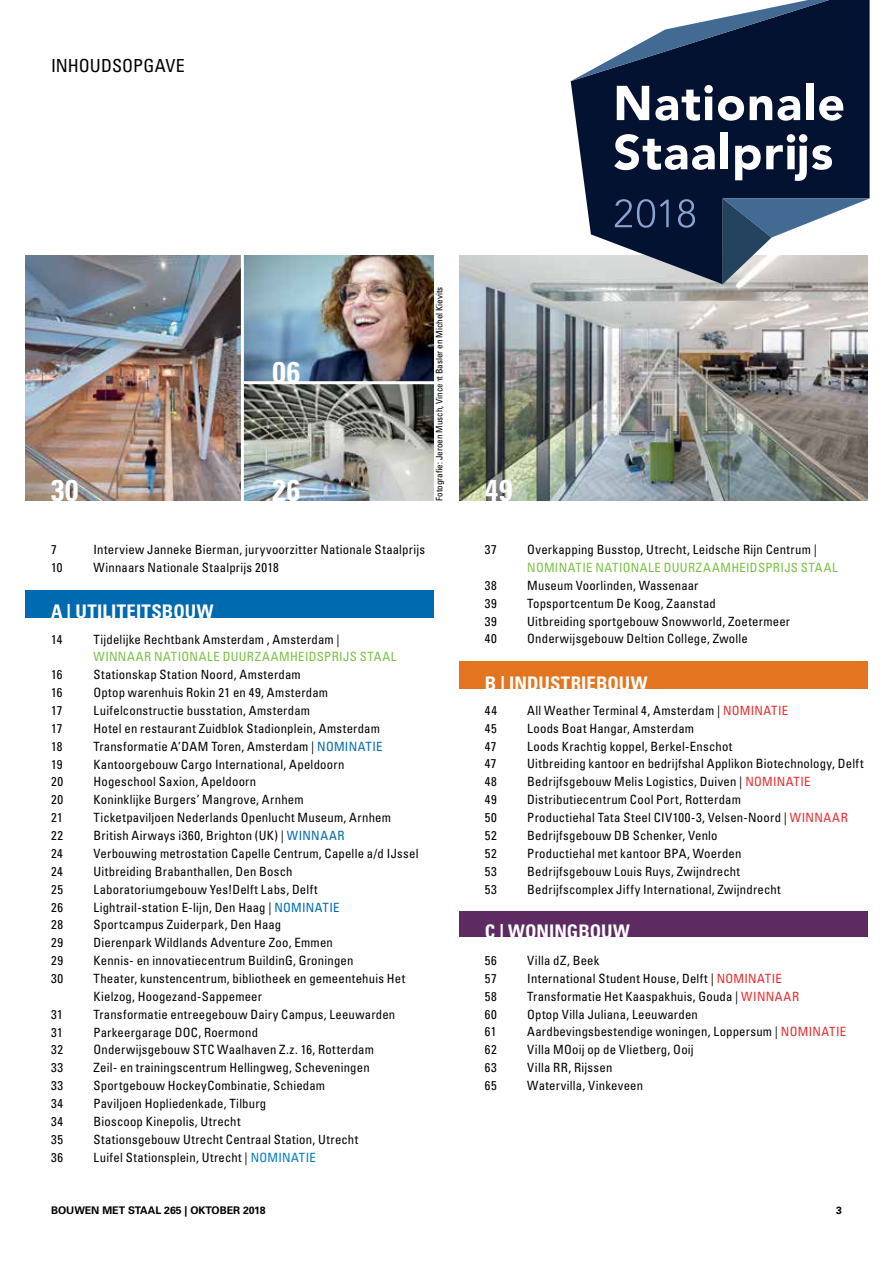
<style>
.page{position:relative;width:893px;height:1263px;background:#fff}
.page>*{position:absolute;margin:0;border:0;box-sizing:border-box;transform-origin:0 0}
.t1{font:700 condensed 30px "Univers LT Std";letter-spacing:.03em;color:#fff}
.t2{font:700 condensed 18.75px "Univers LT Std";letter-spacing:.005em;color:#fff}
.t3{font:condensed 18px "Univers LT Std";letter-spacing:.005em;color:#000}
.t4{font:condensed 12.75px/17.9px "Univers LT Std";letter-spacing:.015em;color:#000}
.t5{font:condensed 12.75px "Univers LT Std";letter-spacing:.03em;color:#7ac143}
.t6{font:700 10.5px "Univers LT Std";color:#000}
.t7{font:condensed 9px "Univers LT Std";color:#000}
.s1{color:#006ab1}
.s2{color:#007cc3}
.s3{color:#e82c2e}
</style>
<div class="page">
<img style="left:244px;top:255px;width:190px;height:246px">
<img style="left:26px;top:255px;width:215px;height:246px">
<img style="left:459px;top:255px;width:408px;height:246px">
<div style="left:26px;top:590px;width:408px;height:28px;background:#006ab1"></div>
<div style="left:459px;top:661px;width:408px;height:28px;background:#e47520"></div>
<svg style="left:571px;top:121px;width:299px;height:163px;background:#36415a"></svg>
<svg style="left:614px;top:134px;width:101px;height:36px"></svg>
<div style="left:721px;top:133px;width:7px;height:36px;background:#fff"></div>
<svg style="left:735px;top:134px;width:97px;height:47px"></svg>
<svg style="left:615px;top:199px;width:54px;height:29px;background:#243659"></svg>
<svg style="left:678px;top:199px;width:17px;height:29px"></svg>
<svg style="left:571px;top:0;width:299px;height:121px"></svg>
<svg style="left:723px;top:198px;width:147px;height:86px"></svg>
<hr style="left:244px;top:381px;width:199px;height:3px;background:#fff">
<div style="left:459px;top:911px;width:408px;height:26px;background:#5d2b62"></div>
<h3 class="t3" style="left:51px;top:54px;width:135px">INHOUDSOPGAVE</h3>
<p class="t7" style="left:433px;top:500px;width:215px;rotate:-90deg">Fotografie: Jeroen Musch, Vincent Basler en Michel Kievits</p>
<h1 class="t1" style="left:273px;top:354px;width:29px">06</h1>
<h1 class="t1" style="left:273px;top:472px;width:29px">26</h1>
<h1 class="t1" style="left:51px;top:472px;width:29px">30</h1>
<h1 class="t1" style="left:485px;top:472px;width:29px">49</h1>
<p class="t4" style="left:51px;top:541px;width:7px">7</p>
<p class="t4" style="left:94px;top:541px;width:333px">Interview Janneke Bierman, juryvoorzitter Nationale Staalprijs</p>
<p class="t4" style="left:51px;top:558px;width:13px">10</p>
<p class="t4" style="left:94px;top:558px;width:187px">Winnaars Nationale Staalprijs 2018</p>
<h2 class="t2" style="left:51px;top:600px;width:164px">A | UTILITEITSBOUW</h2>
<p class="t4" style="left:51px;top:630px;width:13px">14</p>
<p class="t4" style="left:94px;top:630px;width:248px">Tijdelijke Rechtbank Amsterdam , Amsterdam |</p>
<p class="t5" style="left:94px;top:649px;width:305px">WINNAAR NATIONALE DUURZAAMHEIDSPRIJS STAAL</p>
<p class="t4" style="left:51px;top:666px;width:13px">16</p>
<p class="t4" style="left:94px;top:666px;width:209px">Stationskap Station Noord, Amsterdam</p>
<p class="t4" style="left:51px;top:683px;width:13px">16</p>
<p class="t4" style="left:94px;top:683px;width:236px">Optop warenhuis Rokin 21 en 49, Amsterdam</p>
<p class="t4" style="left:51px;top:701px;width:13px">17</p>
<p class="t4" style="left:94px;top:701px;width:218px">Luifelconstructie busstation, Amsterdam</p>
<p class="t4" style="left:51px;top:719px;width:13px">17</p>
<p class="t4" style="left:94px;top:719px;width:288px">Hotel en restaurant Zuidblok Stadionplein, Amsterdam</p>
<p class="t4" style="left:51px;top:737px;width:13px">18</p>
<p class="t4" style="left:94px;top:737px;width:290px">Transformatie A’DAM Toren, Amsterdam | <span class="s1">NOMINATIE</span></p>
<p class="t4" style="left:51px;top:755px;width:13px">19</p>
<p class="t4" style="left:94px;top:755px;width:252px">Kantoorgebouw Cargo International, Apeldoorn</p>
<p class="t4" style="left:51px;top:773px;width:14px">20</p>
<p class="t4" style="left:94px;top:773px;width:164px">Hogeschool Saxion, Apeldoorn</p>
<p class="t4" style="left:51px;top:791px;width:14px">20</p>
<p class="t4" style="left:94px;top:791px;width:212px">Koninklijke Burgers’ Mangrove, Arnhem</p>
<p class="t4" style="left:51px;top:808px;width:13px">21</p>
<p class="t4" style="left:94px;top:808px;width:299px">Ticketpaviljoen Nederlands Openlucht Museum, Arnhem</p>
<p class="t4" style="left:51px;top:826px;width:14px">22</p>
<p class="t4" style="left:94px;top:826px;width:253px">British Airways i360, Brighton (UK) | <span class="s1">WINNAAR</span></p>
<p class="t4" style="left:51px;top:844px;width:13px">24</p>
<p class="t4" style="left:94px;top:844px;width:326px">Verbouwing metrostation Capelle Centrum, Capelle a/d IJssel</p>
<p class="t4" style="left:51px;top:862px;width:13px">24</p>
<p class="t4" style="left:94px;top:862px;width:201px">Uitbreiding Brabanthallen, Den Bosch</p>
<p class="t4" style="left:51px;top:880px;width:14px">25</p>
<p class="t4" style="left:94px;top:880px;width:226px">Laboratoriumgebouw Yes!Delft Labs, Delft</p>
<p class="t4" style="left:51px;top:898px;width:13px">26</p>
<p class="t4" style="left:94px;top:898px;width:248px">Lightrail-station E-lijn, Den Haag | <span class="s1">NOMINATIE</span></p>
<p class="t4" style="left:51px;top:916px;width:14px">28</p>
<p class="t4" style="left:94px;top:916px;width:189px">Sportcampus Zuiderpark, Den Haag</p>
<p class="t4" style="left:51px;top:933px;width:14px">29</p>
<p class="t4" style="left:94px;top:933px;width:241px">Dierenpark Wildlands Adventure Zoo, Emmen</p>
<p class="t4" style="left:51px;top:951px;width:14px">29</p>
<p class="t4" style="left:94px;top:951px;width:261px">Kennis- en innovatiecentrum BuildinG, Groningen</p>
<p class="t4" style="left:51px;top:969px;width:14px">30</p>
<p class="t4" style="left:94px;top:969px;width:313px">Theater, kunstencentrum, bibliotheek en gemeentehuis Het<br>Kielzog, Hoogezand-Sappemeer</p>
<p class="t4" style="left:51px;top:1005px;width:13px">31</p>
<p class="t4" style="left:94px;top:1005px;width:303px">Transformatie entreegebouw Dairy Campus, Leeuwarden</p>
<p class="t4" style="left:51px;top:1023px;width:13px">31</p>
<p class="t4" style="left:94px;top:1023px;width:166px">Parkeergarage DOC, Roermond</p>
<p class="t4" style="left:51px;top:1041px;width:13px">32</p>
<p class="t4" style="left:94px;top:1041px;width:282px">Onderwijsgebouw STC Waalhaven Z.z. 16, Rotterdam</p>
<p class="t4" style="left:51px;top:1059px;width:14px">33</p>
<p class="t4" style="left:94px;top:1059px;width:278px">Zeil- en trainingscentrum Hellingweg, Scheveningen</p>
<p class="t4" style="left:51px;top:1076px;width:14px">33</p>
<p class="t4" style="left:94px;top:1076px;width:233px">Sportgebouw HockeyCombinatie, Schiedam</p>
<p class="t4" style="left:51px;top:1094px;width:14px">34</p>
<p class="t4" style="left:94px;top:1094px;width:174px">Paviljoen Hopliedenkade, Tilburg</p>
<p class="t4" style="left:51px;top:1112px;width:14px">34</p>
<p class="t4" style="left:94px;top:1112px;width:149px">Bioscoop Kinepolis, Utrecht</p>
<p class="t4" style="left:51px;top:1130px;width:14px">35</p>
<p class="t4" style="left:94px;top:1130px;width:266px">Stationsgebouw Utrecht Centraal Station, Utrecht</p>
<p class="t4" style="left:51px;top:1148px;width:14px">36</p>
<p class="t4" style="left:94px;top:1148px;width:224px">Luifel Stationsplein, Utrecht | <span class="s2">NOMINATIE</span></p>
<p class="t4" style="left:485px;top:540px;width:14px">37</p>
<p class="t4" style="left:527px;top:540px;width:291px">Overkapping Busstop, Utrecht, Leidsche Rijn Centrum |</p>
<p class="t5" style="left:527px;top:559px;width:312px">NOMINATIE NATIONALE DUURZAAMHEIDSPRIJS STAAL</p>
<p class="t4" style="left:485px;top:576px;width:14px">38</p>
<p class="t4" style="left:527px;top:576px;width:173px">Museum Voorlinden, Wassenaar</p>
<p class="t4" style="left:485px;top:594px;width:14px">39</p>
<p class="t4" style="left:527px;top:594px;width:190px">Topsportcentum De Koog, Zaanstad</p>
<p class="t4" style="left:485px;top:612px;width:14px">39</p>
<p class="t4" style="left:527px;top:612px;width:264px">Uitbreiding sportgebouw Snowworld, Zoetermeer</p>
<p class="t4" style="left:485px;top:630px;width:14px">40</p>
<p class="t4" style="left:527px;top:630px;width:222px">Onderwijsgebouw Deltion College, Zwolle</p>
<h2 class="t2" style="left:485px;top:672px;width:164px">B | INDUSTRIEBOUW</h2>
<p class="t4" style="left:485px;top:701px;width:14px">44</p>
<p class="t4" style="left:527px;top:701px;width:263px">All Weather Terminal 4, Amsterdam | <span class="s3">NOMINATIE</span></p>
<p class="t4" style="left:485px;top:719px;width:14px">45</p>
<p class="t4" style="left:527px;top:719px;width:168px">Loods Boat Hangar, Amsterdam</p>
<p class="t4" style="left:485px;top:737px;width:13px">47</p>
<p class="t4" style="left:527px;top:737px;width:207px">Loods Krachtig koppel, Berkel-Enschot</p>
<p class="t4" style="left:485px;top:755px;width:13px">47</p>
<p class="t4" style="left:527px;top:755px;width:338px">Uitbreiding kantoor en bedrijfshal Applikon Biotechnology, Delft</p>
<p class="t4" style="left:485px;top:773px;width:14px">48</p>
<p class="t4" style="left:527px;top:773px;width:285px">Bedrijfsgebouw Melis Logistics, Duiven | <span class="s3">NOMINATIE</span></p>
<p class="t4" style="left:485px;top:790px;width:14px">49</p>
<p class="t4" style="left:527px;top:790px;width:215px">Distributiecentrum Cool Port, Rotterdam</p>
<p class="t4" style="left:485px;top:808px;width:14px">50</p>
<p class="t4" style="left:527px;top:808px;width:322px">Productiehal Tata Steel CIV100-3, Velsen-Noord | <span class="s3">WINNAAR</span></p>
<p class="t4" style="left:485px;top:826px;width:13px">52</p>
<p class="t4" style="left:527px;top:826px;width:192px">Bedrijfsgebouw DB Schenker, Venlo</p>
<p class="t4" style="left:485px;top:844px;width:13px">52</p>
<p class="t4" style="left:527px;top:844px;width:216px">Productiehal met kantoor BPA, Woerden</p>
<p class="t4" style="left:485px;top:862px;width:14px">53</p>
<p class="t4" style="left:527px;top:862px;width:214px">Bedrijfsgebouw Louis Ruys, Zwijndrecht</p>
<p class="t4" style="left:485px;top:880px;width:14px">53</p>
<p class="t4" style="left:527px;top:880px;width:255px">Bedrijfscomplex Jiffy International, Zwijndrecht</p>
<h2 class="t2" style="left:485px;top:919px;width:147px">C | WONINGBOUW</h2>
<p class="t4" style="left:485px;top:951px;width:14px">56</p>
<p class="t4" style="left:527px;top:951px;width:74px">Villa dZ, Beek</p>
<p class="t4" style="left:485px;top:969px;width:13px">57</p>
<p class="t4" style="left:527px;top:969px;width:256px">International Student House, Delft | <span class="s3">NOMINATIE</span></p>
<p class="t4" style="left:485px;top:987px;width:14px">58</p>
<p class="t4" style="left:527px;top:987px;width:273px">Transformatie Het Kaaspakhuis, Gouda | <span class="s3">WINNAAR</span></p>
<p class="t4" style="left:485px;top:1005px;width:14px">60</p>
<p class="t4" style="left:527px;top:1005px;width:172px">Optop Villa Juliana, Leeuwarden</p>
<p class="t4" style="left:485px;top:1023px;width:13px">61</p>
<p class="t4" style="left:527px;top:1023px;width:320px">Aardbevingsbestendige woningen, Loppersum | <span class="s3">NOMINATIE</span></p>
<p class="t4" style="left:485px;top:1041px;width:13px">62</p>
<p class="t4" style="left:527px;top:1041px;width:168px">Villa MOoij op de Vlietberg, Ooij</p>
<p class="t4" style="left:485px;top:1058px;width:14px">63</p>
<p class="t4" style="left:527px;top:1058px;width:87px">Villa RR, Rijssen</p>
<p class="t4" style="left:485px;top:1076px;width:13px">65</p>
<p class="t4" style="left:527px;top:1076px;width:117px">Watervilla, Vinkeveen</p>
<p class="t6" style="left:51px;top:1204px;width:216px">BOUWEN MET STAAL 265 | OKTOBER 2018</p>
<p class="t6" style="left:836px;top:1204px;width:7px">3</p>
</div>
